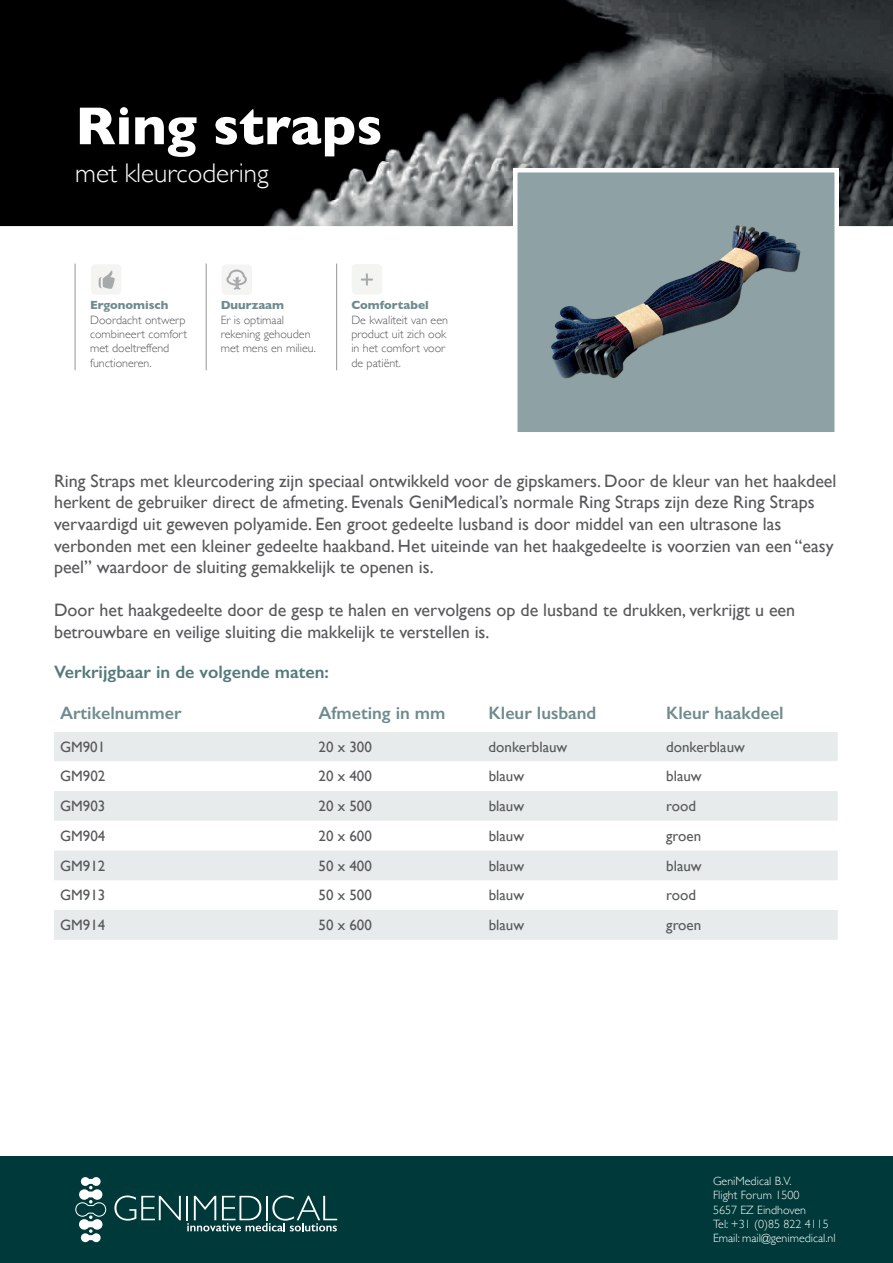
<style>
.page{position:relative;width:893px;height:1263px;background:#fff}
.page>*{position:absolute;margin:0;border:0;box-sizing:border-box;transform-origin:0 0}
.t1{font:700 54px "Gill Sans";color:#fff}
.t2{font:300 27px "Gill Sans";color:#fff}
.t3{font:18px/21.6px "Gill Sans";color:#57585a}
.t4{font:600 18px "Gill Sans";color:#6f8b8e}
.t5{font:600 18px "Gill Sans";color:#54797b}
.t6{font:15px "Gill Sans";color:#57585a}
.t7{font:300 12px/14.4px "Gill Sans";color:#57585a}
.t8{font:300 12px/14.4px "Gill Sans";color:#fff}
.t9{font:700 12px "Gill Sans";color:#6f8b8e}
</style>
<div class="page">
<img style="left:0;top:0;width:893px;height:226px">
<div style="left:0;top:1156px;width:893px;height:107px;background:#003939"></div>
<svg style="left:75px;top:1177px;width:31px;height:65px"></svg>
<svg style="left:114px;top:1195px;width:67px;height:25px"></svg>
<hr style="left:186px;top:1196px;width:2px;height:24px;background:#fff">
<svg style="left:187px;top:1195px;width:150px;height:36px"></svg>
<svg style="left:54px;top:732px;width:784px;height:208px;fill:#e8ebeb"></svg>
<div style="left:515px;top:170px;width:322px;height:264px;background:#8ea1a4"></div>
<img style="left:551px;top:225px;width:250px;height:154px">
<div style="left:513px;top:168px;width:326px;height:268px;border:4px solid #fff"></div>
<img style="left:91px;top:265px;width:30px;height:29px">
<img style="left:222px;top:265px;width:30px;height:30px">
<img style="left:352px;top:264px;width:30px;height:30px">
<hr style="left:75px;top:264px;width:1px;height:106px;background:#939598">
<hr style="left:206px;top:264px;width:1px;height:106px;background:#939598">
<hr style="left:336px;top:264px;width:1px;height:106px;background:#939598">
<h1 class="t1" style="left:75px;top:83px;width:309px">Ring straps</h1>
<h2 class="t2" style="left:75px;top:152px;width:195px">met kleurcodering</h2>
<p class="t9" style="left:90px;top:295px;width:80px">Ergonomisch</p>
<p class="t7" style="left:90px;top:312px;width:99px">Doordacht ontwerp combineert comfort met doeltreffend functioneren.</p>
<p class="t9" style="left:221px;top:295px;width:65px">Duurzaam</p>
<p class="t7" style="left:221px;top:312px;width:97px">Er is optimaal rekening gehouden met mens en milieu.</p>
<p class="t9" style="left:351px;top:295px;width:79px">Comfortabel</p>
<p class="t7" style="left:351px;top:312px;width:98px">De kwaliteit van een product uit zich ook in het comfort voor de patiënt.</p>
<p class="t3" style="left:54px;top:470px;width:784px">Ring Straps met kleurcodering zijn speciaal ontwikkeld voor de gipskamers. Door de kleur van het haakdeel herkent de gebruiker direct de afmeting. Evenals GeniMedical’s normale Ring Straps zijn deze Ring Straps vervaardigd uit geweven polyamide. Een groot gedeelte lusband is door middel van een ultrasone las verbonden met een kleiner gedeelte haakband. Het uiteinde van het haakgedeelte is voorzien van een “easy peel” waardoor de sluiting gemakkelijk te openen is.</p>
<p class="t3" style="left:54px;top:599px;width:743px">Door het haakgedeelte door de gesp te halen en vervolgens op de lusband te drukken, verkrijgt u een betrouwbare en veilige sluiting die makkelijk te verstellen is.</p>
<p class="t5" style="left:54px;top:661px;width:276px">Verkrijgbaar in de volgende maten:</p>
<p class="t4" style="left:60px;top:702px;width:123px">Artikelnummer</p>
<p class="t4" style="left:319px;top:702px;width:128px">Afmeting in mm</p>
<p class="t4" style="left:489px;top:702px;width:109px">Kleur lusband</p>
<p class="t4" style="left:666px;top:702px;width:119px">Kleur haakdeel</p>
<p class="t6" style="left:60px;top:738px;width:47px">GM901</p>
<p class="t6" style="left:319px;top:738px;width:55px">20 x 300</p>
<p class="t6" style="left:489px;top:738px;width:80px">donkerblauw</p>
<p class="t6" style="left:666px;top:738px;width:80px">donkerblauw</p>
<p class="t6" style="left:60px;top:767px;width:47px">GM902</p>
<p class="t6" style="left:319px;top:767px;width:55px">20 x 400</p>
<p class="t6" style="left:489px;top:767px;width:37px">blauw</p>
<p class="t6" style="left:666px;top:767px;width:37px">blauw</p>
<p class="t6" style="left:60px;top:797px;width:47px">GM903</p>
<p class="t6" style="left:319px;top:797px;width:55px">20 x 500</p>
<p class="t6" style="left:489px;top:797px;width:37px">blauw</p>
<p class="t6" style="left:666px;top:797px;width:31px">rood</p>
<p class="t6" style="left:60px;top:827px;width:47px">GM904</p>
<p class="t6" style="left:319px;top:827px;width:55px">20 x 600</p>
<p class="t6" style="left:489px;top:827px;width:37px">blauw</p>
<p class="t6" style="left:666px;top:827px;width:36px">groen</p>
<p class="t6" style="left:60px;top:857px;width:47px">GM912</p>
<p class="t6" style="left:319px;top:857px;width:55px">50 x 400</p>
<p class="t6" style="left:489px;top:857px;width:37px">blauw</p>
<p class="t6" style="left:666px;top:857px;width:37px">blauw</p>
<p class="t6" style="left:60px;top:886px;width:47px">GM913</p>
<p class="t6" style="left:319px;top:886px;width:55px">50 x 500</p>
<p class="t6" style="left:489px;top:886px;width:37px">blauw</p>
<p class="t6" style="left:666px;top:886px;width:31px">rood</p>
<p class="t6" style="left:60px;top:916px;width:47px">GM914</p>
<p class="t6" style="left:319px;top:916px;width:55px">50 x 600</p>
<p class="t6" style="left:489px;top:916px;width:37px">blauw</p>
<p class="t6" style="left:666px;top:916px;width:36px">groen</p>
<p class="t8" style="left:713px;top:1173px;width:124px">GeniMedical B.V.<br>Flight Forum 1500<br>5657 EZ Eindhoven<br>Tel: +31 (0)85 822 4115<br>Email: mail@genimedical.nl</p>
</div>
